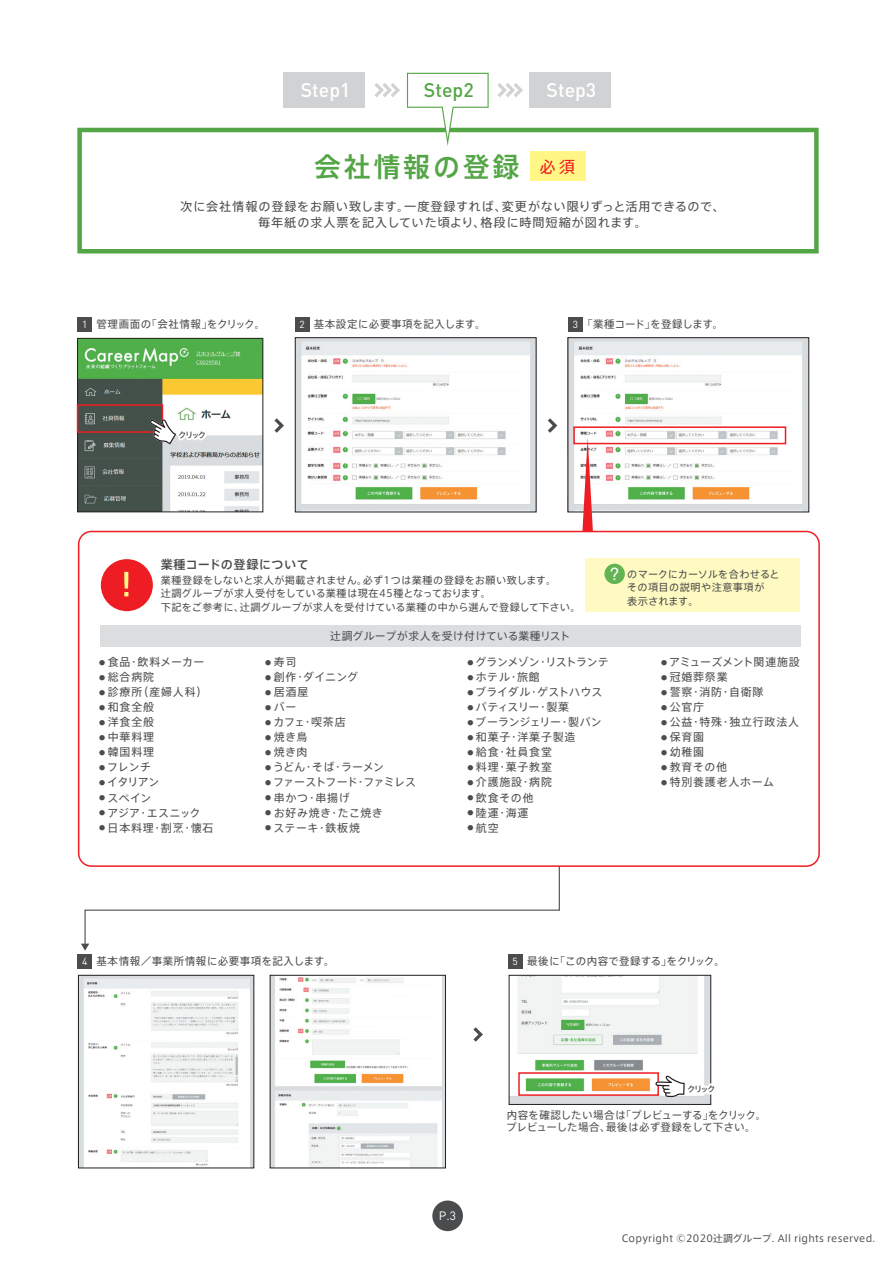
<style>
.page{position:relative;width:894px;height:1264px;background:#fff}
.page>*{position:absolute;margin:0;border:0;box-sizing:border-box;transform-origin:0 0}
.t1{font:500 27px "Axis Std";letter-spacing:.1em;color:#54a546}
.t2{font:500 19.5px "DIN";color:#fff}
.t3{font:500 19.5px "DIN";color:#54a546}
.t4{font:17.4px "Helvetica";color:#fff}
.t5{font:16.2px "Axis Std";color:#ee1d23}
.t6{font:12.15px/16.2px "Axis Std";letter-spacing:.065em;color:#4b4c4d;text-align:center}
.t7{font:500 12.15px "Axis Std";letter-spacing:.04em;color:#4b4c4d}
.t8{font:12px "DIN";color:#fff}
.t9{font:10.95px "Axis Std";letter-spacing:.065em;color:#4b4c4d}
.t10{font:10.95px "Axis Std";letter-spacing:-.005em;color:#4b4c4d}
.t11{font:10.95px "Axis Std";letter-spacing:-.045em;color:#4b4c4d}
.t12{font:10.95px "Axis Std";letter-spacing:-.035em;color:#4b4c4d}
.t13{font:10.95px "Axis Std";letter-spacing:.015em;color:#4b4c4d}
.t14{font:10.95px "Axis Std";letter-spacing:-.015em;color:#4b4c4d}
.t15{font:10.95px "Axis Std";letter-spacing:.035em;color:#4b4c4d}
.t16{font:10.95px "Axis Std";letter-spacing:.02em;color:#4b4c4d}
.t17{font:10.95px "Axis Std";color:#4b4c4d}
.t18{font:10.8px "Axis Std";letter-spacing:.03em;color:#4b4c4d}
.t19{font:10.5px "Axis Std";letter-spacing:.05em;color:#4b4c4d}
.t20{font:10.5px/12px "Axis Std";color:#4b4c4d}
.t21{font:10.5px "Axis Std";letter-spacing:.025em;color:#4b4c4d}
.t22{font:10.5px "Axis Std";letter-spacing:-.01em;color:#4b4c4d}
.t23{font:10.2px/13.5px "Axis Std";letter-spacing:.03em;color:#4b4c4d}
.t24{font:10.2px "DIN";color:#fff}
.t25{font:9.75px "Axis Std";letter-spacing:.025em;color:#4b4c4d}
.t26{font:8.1px "Axis Std";letter-spacing:-.18em;color:#231f20}
.s1{font-family:"DIN";font-size:10.2px;color:#fff}
</style>
<div class="page">
<svg style="left:84px;top:864px;width:476px;height:80px"></svg>
<svg style="left:81px;top:943px;width:8px;height:7px"></svg>
<img style="left:569px;top:339px;width:237px;height:171px">
<img style="left:79px;top:340px;width:182px;height:170px">
<div style="left:77px;top:338px;width:186px;height:174px;border:1px solid #231f20"></div>
<img style="left:297px;top:339px;width:237px;height:171px">
<div style="left:295px;top:337px;width:241px;height:175px;border:1px solid #231f20"></div>
<img style="left:80px;top:977px;width:172px;height:188px">
<div style="left:78px;top:975px;width:176px;height:192px;border:1px solid #231f20"></div>
<img style="left:272px;top:977px;width:171px;height:188px">
<img style="left:510px;top:977px;width:198px;height:125px">
<div style="left:508px;top:975px;width:202px;height:129px;border:1px solid #231f20"></div>
<svg style="left:77px;top:128px;width:741px;height:125px"></svg>
<svg style="left:578px;top:437px;width:19px;height:93px"></svg>
<div style="left:78px;top:530px;width:741px;height:336px;border:2px solid #ee1d23;border-radius:13px"></div>
<div style="left:100px;top:625px;width:700px;height:22px;background:#dcdddf"></div>
<div style="left:585px;top:558px;width:214px;height:53px;background:#fffac1"></div>
<div style="left:101px;top:559px;width:52px;height:52px;background:#ee1d23;border-radius:50%"></div>
<div style="left:604px;top:563px;width:20px;height:21px;background:#61b451;border-radius:50%"></div>
<svg style="left:124px;top:571px;width:4px;height:25px"></svg>
<div style="left:432px;top:1200px;width:31px;height:30px;background:#4b4c4d;border-radius:50%"></div>
<svg style="left:407px;top:73px;width:81px;height:73px"></svg>
<div style="left:283px;top:73px;width:82px;height:35px;background:#d1d2d4"></div>
<div style="left:529px;top:73px;width:82px;height:35px;background:#d1d2d4"></div>
<svg style="left:374px;top:83px;width:26px;height:14px"></svg>
<svg style="left:497px;top:83px;width:26px;height:14px"></svg>
<svg style="left:274px;top:418px;width:10px;height:15px"></svg>
<svg style="left:548px;top:418px;width:9px;height:15px"></svg>
<svg style="left:473px;top:1027px;width:10px;height:14px"></svg>
<div style="left:530px;top:151px;width:55px;height:30px;background:#fff685"></div>
<div style="left:78px;top:317px;width:14px;height:14px;background:#4b4c4d"></div>
<div style="left:295px;top:317px;width:14px;height:14px;background:#4b4c4d"></div>
<div style="left:77px;top:404px;width:86px;height:29px;border:2px solid #ee1d23"></div>
<svg style="left:150px;top:419px;width:60px;height:25px"></svg>
<div style="left:568px;top:317px;width:14px;height:14px;background:#4b4c4d"></div>
<div style="left:78px;top:953px;width:14px;height:15px;background:#4b4c4d"></div>
<div style="left:508px;top:953px;width:14px;height:15px;background:#4b4c4d"></div>
<div style="left:518px;top:1072px;width:140px;height:23px;border:2px solid #ee1d23"></div>
<svg style="left:655px;top:1074px;width:57px;height:23px"></svg>
<div style="left:573px;top:426px;width:213px;height:18px;border:2px solid #ee1d23"></div>
<h2 class="t2" style="left:301px;top:78px;width:51px">Step1</h2>
<h2 class="t3" style="left:424px;top:78px;width:51px">Step2</h2>
<h2 class="t2" style="left:546px;top:78px;width:51px">Step3</h2>
<h1 class="t1" style="left:314px;top:146px;width:207px">会社情報の登録</h1>
<h3 class="t5" style="left:539px;top:154px;width:37px">必須</h3>
<p class="t6" style="left:180px;top:198px;width:546px">次に会社情報の登録をお願い致します。一度登録すれば、変更がない限りずっと活用できるので、毎年紙の求人票を記入していた頃より、格段に時間短縮が図れます。</p>
<p class="t19" style="left:97px;top:316px;width:170px">管理画面の「会社情報」をクリック。</p>
<p class="t24" style="left:82px;top:318px;width:7px">1</p>
<p class="t19" style="left:299px;top:316px;width:188px"><span class="s1">2</span> 基本設定に必要事項を記入します。</p>
<p class="t26" style="left:178px;top:428px;width:29px">クリック</p>
<p class="t22" style="left:572px;top:316px;width:152px"><span class="s1">3</span> 「業種コード」を登録します。</p>
<p class="t7" style="left:161px;top:555px;width:149px">業種コードの登録について</p>
<h3 class="t4" style="left:609px;top:560px;width:11px">?</h3>
<p class="t23" style="left:161px;top:572px;width:421px">業種登録をしないと求人が掲載されません。必ず1つは業種の登録をお願い致します。<br>辻調グループが求人受付をしている業種は現在45種となっております。<br>下記をご参考に、辻調グループが求人を受付けている業種の中から選んで登録して下さい。</p>
<p class="t23" style="left:627px;top:566px;width:154px">のマークにカーソルを合わせるとその項目の説明や注意事項が<br>表示されます。</p>
<p class="t16" style="left:99px;top:654px;width:107px"><sup>●</sup> 食品・飲料メーカー</p>
<p class="t9" style="left:99px;top:669px;width:56px"><sup>●</sup> 総合病院</p>
<p class="t9" style="left:99px;top:684px;width:110px"><sup>●</sup> 診療所（産婦人科）</p>
<p class="t9" style="left:99px;top:699px;width:56px"><sup>●</sup> 和食全般</p>
<p class="t9" style="left:99px;top:714px;width:56px"><sup>●</sup> 洋食全般</p>
<p class="t9" style="left:99px;top:729px;width:56px"><sup>●</sup> 中華料理</p>
<p class="t9" style="left:99px;top:744px;width:56px"><sup>●</sup> 韓国料理</p>
<p class="t9" style="left:99px;top:759px;width:53px"><sup>●</sup> フレンチ</p>
<p class="t9" style="left:99px;top:774px;width:62px"><sup>●</sup> イタリアン</p>
<p class="t9" style="left:99px;top:789px;width:54px"><sup>●</sup> スペイン</p>
<p class="t17" style="left:99px;top:804px;width:103px"><sup>●</sup> アジア・エスニック</p>
<p class="t9" style="left:99px;top:819px;width:116px"><sup>●</sup> 日本料理・割烹・懐石</p>
<p class="t18" style="left:330px;top:627px;width:241px">辻調グループが求人を受け付けている業種リスト</p>
<p class="t9" style="left:265px;top:654px;width:33px"><sup>●</sup> 寿司</p>
<p class="t9" style="left:265px;top:669px;width:94px"><sup>●</sup> 創作・ダイニング</p>
<p class="t9" style="left:265px;top:684px;width:45px"><sup>●</sup> 居酒屋</p>
<p class="t9" style="left:265px;top:699px;width:33px"><sup>●</sup> バー</p>
<p class="t9" style="left:265px;top:714px;width:82px"><sup>●</sup> カフェ・喫茶店</p>
<p class="t9" style="left:265px;top:729px;width:44px"><sup>●</sup> 焼き鳥</p>
<p class="t9" style="left:265px;top:744px;width:44px"><sup>●</sup> 焼き肉</p>
<p class="t10" style="left:265px;top:759px;width:120px"><sup>●</sup> うどん・そば・ラーメン</p>
<p class="t11" style="left:265px;top:774px;width:152px"><sup>●</sup> ファーストフード・ファミレス</p>
<p class="t9" style="left:265px;top:789px;width:86px"><sup>●</sup> 串かつ・串揚げ</p>
<p class="t15" style="left:265px;top:804px;width:119px"><sup>●</sup> お好み焼き・たこ焼き</p>
<p class="t9" style="left:265px;top:819px;width:96px"><sup>●</sup> ステーキ・鉄板焼</p>
<p class="t12" style="left:467px;top:654px;width:143px"><sup>●</sup> グランメゾン・リストランテ</p>
<p class="t9" style="left:467px;top:669px;width:74px"><sup>●</sup> ホテル・旅館</p>
<p class="t13" style="left:467px;top:684px;width:137px"><sup>●</sup> ブライダル・ゲストハウス</p>
<p class="t11" style="left:467px;top:699px;width:103px"><sup>●</sup> パティスリー・製菓</p>
<p class="t14" style="left:467px;top:714px;width:136px"><sup>●</sup> ブーランジェリー・製パン</p>
<p class="t9" style="left:467px;top:729px;width:110px"><sup>●</sup> 和菓子・洋菓子製造</p>
<p class="t9" style="left:467px;top:744px;width:86px"><sup>●</sup> 給食・社員食堂</p>
<p class="t9" style="left:467px;top:759px;width:86px"><sup>●</sup> 料理・菓子教室</p>
<p class="t9" style="left:467px;top:774px;width:86px"><sup>●</sup> 介護施設・病院</p>
<p class="t9" style="left:467px;top:789px;width:68px"><sup>●</sup> 飲食その他</p>
<p class="t9" style="left:467px;top:804px;width:63px"><sup>●</sup> 陸運・海運</p>
<p class="t9" style="left:467px;top:819px;width:33px"><sup>●</sup> 航空</p>
<p class="t10" style="left:661px;top:654px;width:140px"><sup>●</sup> アミューズメント関連施設</p>
<p class="t9" style="left:661px;top:669px;width:68px"><sup>●</sup> 冠婚葬祭業</p>
<p class="t9" style="left:661px;top:684px;width:104px"><sup>●</sup> 警察・消防・自衛隊</p>
<p class="t9" style="left:661px;top:699px;width:45px"><sup>●</sup> 公官庁</p>
<p class="t9" style="left:661px;top:714px;width:139px"><sup>●</sup> 公益・特殊・独立行政法人</p>
<p class="t9" style="left:661px;top:729px;width:45px"><sup>●</sup> 保育園</p>
<p class="t9" style="left:661px;top:744px;width:45px"><sup>●</sup> 幼稚園</p>
<p class="t9" style="left:661px;top:759px;width:68px"><sup>●</sup> 教育その他</p>
<p class="t9" style="left:661px;top:774px;width:114px"><sup>●</sup> 特別養護老人ホーム</p>
<p class="t19" style="left:82px;top:953px;width:254px"><span class="s1">4</span> 基本情報／事業所情報に必要事項を記入します。</p>
<p class="t21" style="left:527px;top:953px;width:199px">最後に「この内容で登録する」をクリック。</p>
<p class="t24" style="left:512px;top:955px;width:7px">5</p>
<p class="t26" style="left:687px;top:1082px;width:29px">クリック</p>
<p class="t8" style="left:439px;top:1208px;width:19px">P.3</p>
<p class="t20" style="left:506px;top:1107px;width:262px">内容を確認したい場合は「プレビューする」をクリック。プレビューした場合、最後は必ず登録をして下さい。</p>
<p class="t25" style="left:621px;top:1230px;width:255px">Copyright ©2020辻調グループ. All rights reserved.</p>
</div>
